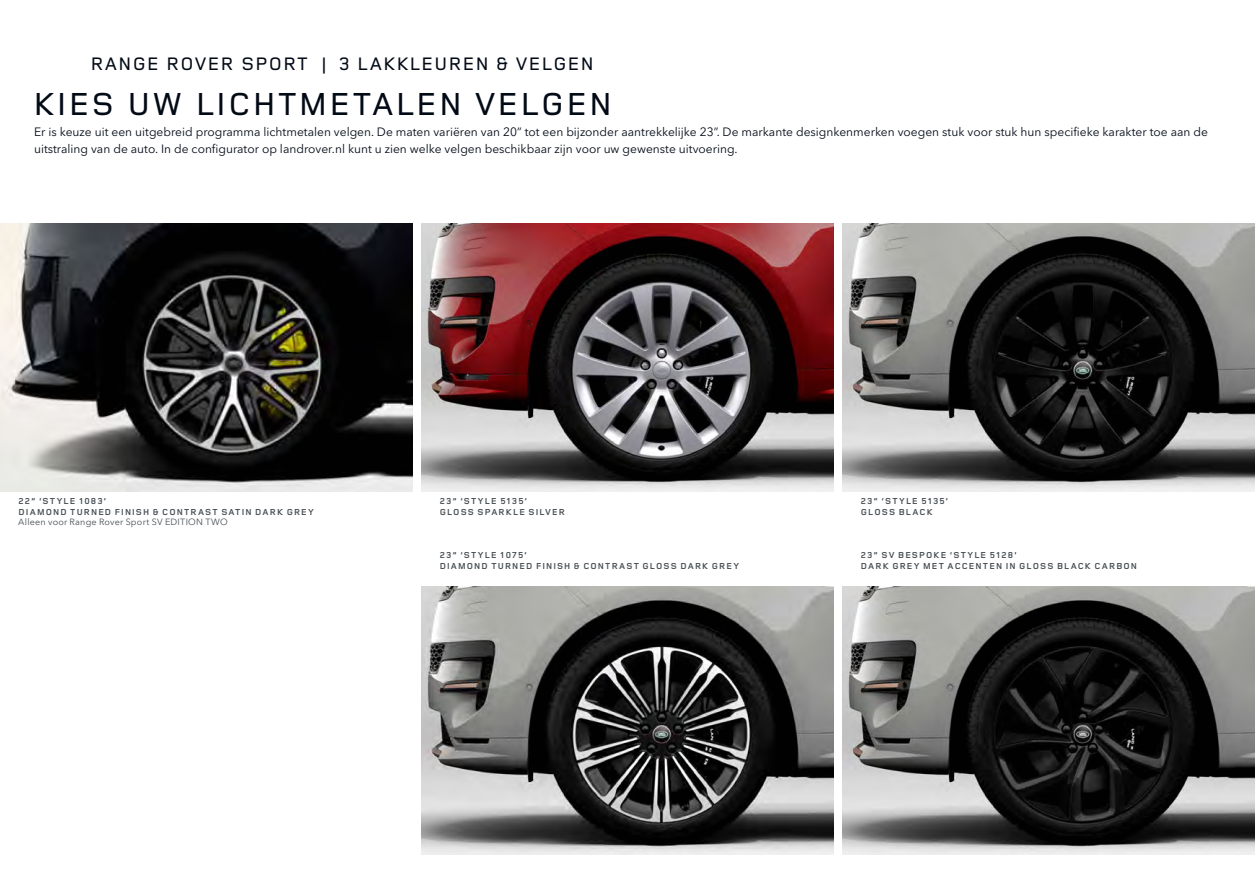
<style>
.page{position:relative;width:1255px;height:893px;background:#fff}
.page>*{position:absolute;margin:0;border:0;box-sizing:border-box;transform-origin:0 0}
.t1{font:500 33px "Land Rover Wide";color:#020a16}
.t2{font:500 18.75px "Land Rover Wide";color:#020a16}
.t3{font:12px/16.5px "Avenir Next W1 G";color:#020a16}
.t4{font:700 9px/10.5px "Land Rover Wide";letter-spacing:.045em;color:#464e53}
.t5{font:9px "Avenir Next W1 G";letter-spacing:.025em;color:#464e53}
</style>
<div class="page">
<img style="left:842px;top:223px;width:412px;height:268px">
<img style="left:0;top:223px;width:412px;height:268px">
<img style="left:842px;top:587px;width:412px;height:268px">
<img style="left:421px;top:587px;width:412px;height:268px">
<img style="left:421px;top:223px;width:412px;height:268px">
<h2 class="t2" style="left:90px;top:50px;width:506px">RANGE ROVER SPORT | 3 LAKKLEUREN &amp; VELGEN</h2>
<h1 class="t1" style="left:33px;top:81px;width:582px">KIES UW LICHTMETALEN VELGEN</h1>
<p class="t3" style="left:34px;top:124px;width:1175px">Er is keuze uit een uitgebreid programma lichtmetalen velgen. De maten variëren van 20” tot een bijzonder aantrekkelijke 23”. De markante designkenmerken voegen stuk voor stuk hun specifieke karakter toe aan de uitstraling van de auto. In de configurator op landrover.nl kunt u zien welke velgen beschikbaar zijn voor uw gewenste uitvoering.</p>
<p class="t4" style="left:18px;top:496px;width:297px">22” ‘STYLE 1083’<br>DIAMOND TURNED FINISH &amp; CONTRAST SATIN DARK GREY</p>
<p class="t5" style="left:18px;top:517px;width:211px">Alleen voor Range Rover Sport SV EDITION TWO</p>
<p class="t4" style="left:439px;top:496px;width:127px">23” ‘STYLE 5135’<br>GLOSS SPARKLE SILVER</p>
<p class="t4" style="left:860px;top:496px;width:89px">23” ‘STYLE 5135’<br>GLOSS BLACK</p>
<p class="t4" style="left:860px;top:550px;width:278px">23” SV BESPOKE ‘STYLE 5128’<br>DARK GREY MET ACCENTEN IN GLOSS BLACK CARBON</p>
<p class="t4" style="left:439px;top:550px;width:301px">23” ‘STYLE 1075’<br>DIAMOND TURNED FINISH &amp; CONTRAST GLOSS DARK GREY</p>
</div>
